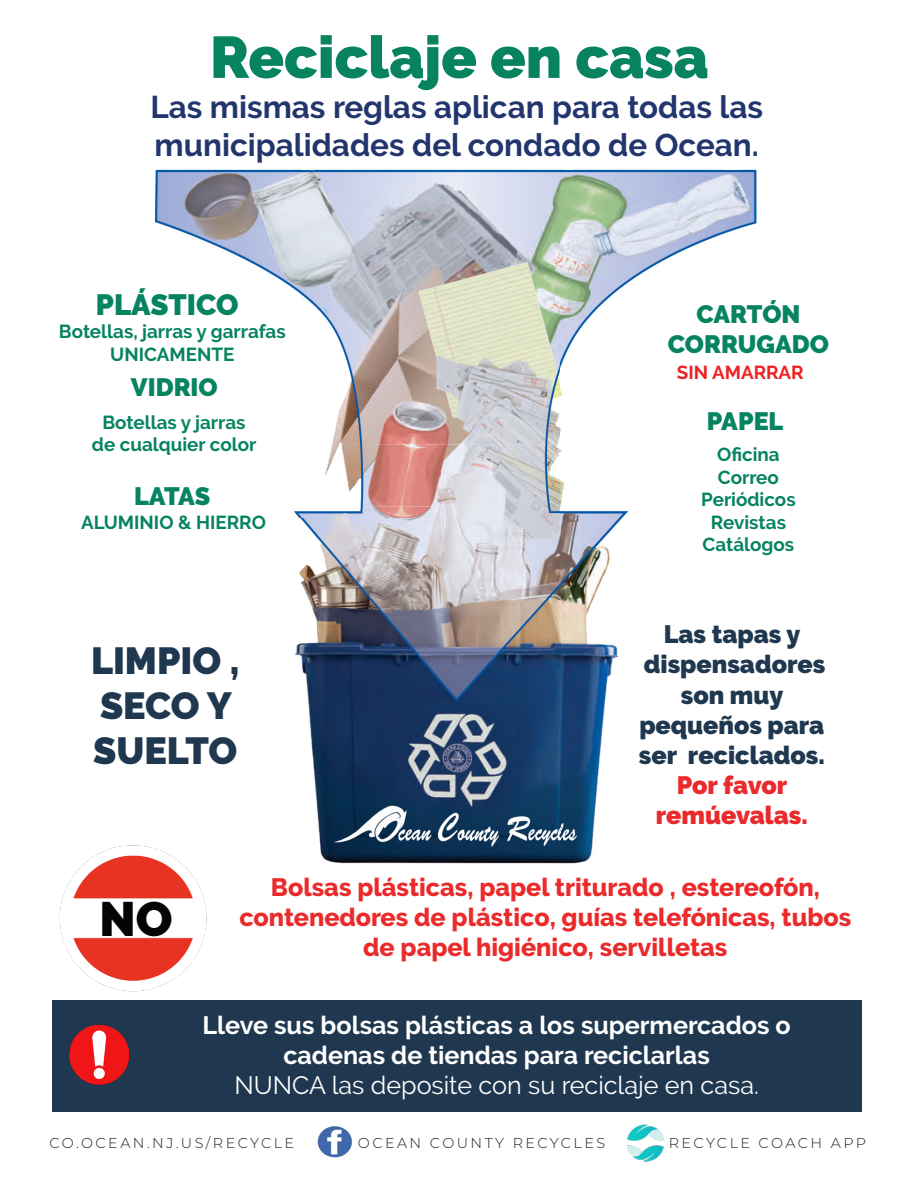
<style>
.page{position:relative;width:918px;height:1188px;background:#fff}
.page>*{position:absolute;margin:0;border:0;box-sizing:border-box;transform-origin:0 0}
.t1{font:900 58.5px "Raleway";color:#078360}
.t2{font:900 48.15px "Raleway";color:#040503}
.t3{font:900 37.65px/45.2px "Raleway";color:#1f384f}
.t4{font:700 31.35px/37.7px "Raleway";color:#22356d}
.t5{font:900 29.25px "Raleway";color:#068360}
.t6{font:800 25.05px/30.2px "Raleway";color:#eb2b2b;text-align:center}
.t7{font:700 25.05px "Raleway";color:#fff}
.t8{font:900 25.05px "Raleway";color:#1f384f}
.t9{font:25.05px "Raleway";color:#fff}
.t10{font:900 25.05px "Raleway";color:#068360}
.t11{font:900 25.05px "Raleway";color:#ea2a2d}
.t12{font:700 18.9px/22.6px "Raleway";color:#068360;text-align:center}
.t13{font:700 18.9px "Raleway";color:#ee2123}
.Contact_Information{font:300 14.4px "Montserrat";letter-spacing:.17em;color:#231f20}
</style>
<div class="page">
<img style="left:156px;top:169px;width:601px;height:695px">
<img style="left:317px;top:1126px;width:35px;height:32px">
<img style="left:627px;top:1124px;width:37px;height:38px">
<div style="left:52px;top:1000px;width:810px;height:112px;background:#1f384f"></div>
<img style="left:69px;top:1024px;width:61px;height:61px">
<img style="left:59px;top:838px;width:156px;height:154px">
<p class="t1" style="left:210px;top:23px;width:500px">Reciclaje en casa</p>
<p class="t4" style="left:150px;top:89px;width:614px">Las mismas reglas aplican para todas las municipalidades del condado de Ocean.</p>
<p class="t5" style="left:96px;top:288px;width:144px">PLÁSTICO</p>
<p class="t12" style="left:59px;top:320px;width:228px">Botellas, jarras y garrafas<br>UNICAMENTE</p>
<p class="t10" style="left:131px;top:373px;width:88px">VIDRIO</p>
<p class="t12" style="left:92px;top:411px;width:166px">Botellas y jarras de cualquier color</p>
<p class="t10" style="left:134px;top:481px;width:77px">LATAS</p>
<p class="t12" style="left:81px;top:511px;width:187px">ALUMINIO &amp; HIERRO</p>
<p class="t3" style="left:91px;top:638px;width:150px">LIMPIO ,<br>SECO Y</p>
<p class="t3" style="left:93px;top:728px;width:146px">SUELTO</p>
<p class="t10" style="left:696px;top:299px;width:106px">CARTÓN</p>
<p class="t10" style="left:668px;top:329px;width:163px">CORRUGADO</p>
<p class="t13" style="left:677px;top:362px;width:128px">SIN AMARRAR</p>
<p class="t10" style="left:707px;top:407px;width:78px">PAPEL</p>
<p class="t12" style="left:717px;top:443px;width:64px">Oficina</p>
<p class="t12" style="left:718px;top:466px;width:63px">Correo</p>
<p class="t12" style="left:701px;top:488px;width:96px">Periódicos<br>Revistas<br>Catálogos</p>
<p class="t8" style="left:664px;top:620px;width:138px">Las tapas y</p>
<p class="t8" style="left:644px;top:650px;width:183px">dispensadores</p>
<p class="t8" style="left:681px;top:680px;width:104px">son muy</p>
<p class="t8" style="left:639px;top:710px;width:186px">pequeños para</p>
<p class="t8" style="left:639px;top:740px;width:187px">ser reciclados.</p>
<p class="t11" style="left:677px;top:771px;width:112px">Por favor</p>
<p class="t11" style="left:656px;top:801px;width:153px">remúevalas.</p>
<p class="t2" style="left:100px;top:891px;width:75px">NO</p>
<p class="t6" style="left:271px;top:872px;width:550px">Bolsas pl►ásticas, papel triturado , estereofón,</p>
<p class="t6" style="left:239px;top:902px;width:613px">contenedores de plástico, guías telefónicas, tubos de papel higiénico, servilletas</p>
<p class="t7" style="left:202px;top:1010px;width:590px">Lleve sus bolsas plásticas a los supermercados o</p>
<p class="t7" style="left:283px;top:1041px;width:428px">cadenas de tiendas para reciclarlas</p>
<p class="t9" style="left:234px;top:1070px;width:526px">NUNCA las deposite con su reciclaje en casa.</p>
<p class="Contact_Information" style="left:49px;top:1133px;width:246px">CO.OCEAN.NJ.US/RECYCLE</p>
<p class="Contact_Information" style="left:358px;top:1133px;width:249px">OCEAN COUNTY RECYCLES</p>
<p class="Contact_Information" style="left:669px;top:1133px;width:199px">RECYCLE COACH APP</p>
</div>
